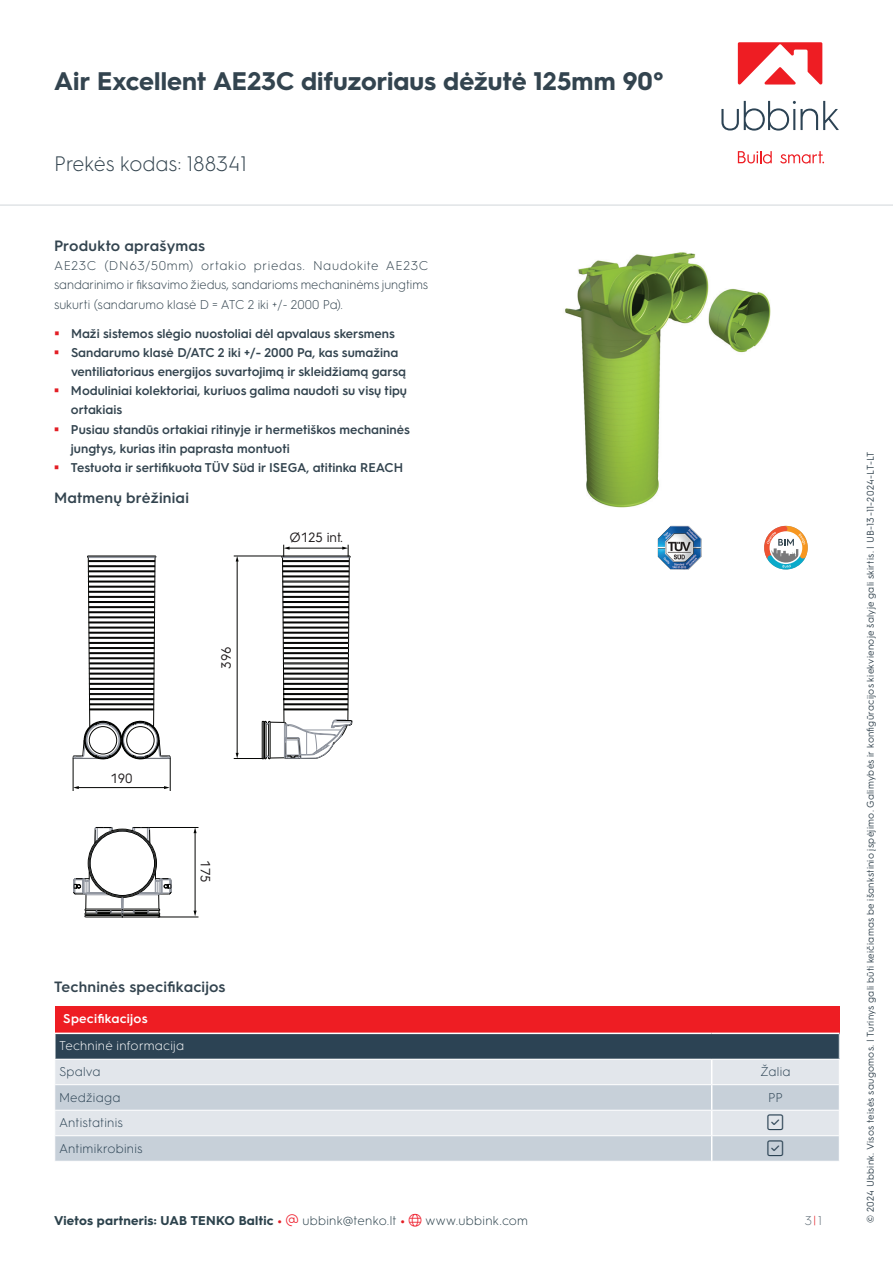
<style>
.page{position:relative;width:893px;height:1263px;background:#fff}
.page>*{position:absolute;margin:0;border:0;box-sizing:border-box;transform-origin:0 0}
.t1{font:700 25.5px "HGS3";letter-spacing:.005em;color:#33444f}
.t2{font:300 21px "HGS3";color:#33444f}
.t3{font:300 18px "Font Awesome 6 Pro";color:#2c4354}
.t4{font:600 15px "HGS3";letter-spacing:.01em;color:#33444f}
.t5{font:13.5px "HGS3";color:#211d1e}
.t6{font:600 12.75px/19.2px "HGS3";color:#33444f}
.t7{font:300 12.75px/19.2px "HGS3";color:#33444f;text-align:justify}
.t8{font:700 12.75px "HGS3";letter-spacing:.015em;color:#2c424c}
.t9{font:300 12.75px "HGS3";letter-spacing:.015em;color:#2c4354}
.t10{font:300 12.75px "HGS3";letter-spacing:.02em;color:#fff}
.t11{font:600 12.75px "HGS3";letter-spacing:.015em;color:#fff}
.t12{font:300 12.75px "HGS3";color:#66737c}
.t13{font:9.75px "HGS3";letter-spacing:.03em;color:#33444f}
.s1{color:#e31e25}
.s2{color:#ee1f2d}
.s3{font-weight:300}
</style>
<div class="page">
<div style="left:55px;top:1006px;width:784px;height:27px;background:#ee1d23"></div>
<div style="left:55px;top:1033px;width:784px;height:26px;background:#2c4354"></div>
<div style="left:55px;top:1060px;width:784px;height:24px;background:#e2e6eb"></div>
<svg style="left:55px;top:1085px;width:784px;height:76px;background:#d0d7df"></svg>
<hr style="left:54px;top:1032px;width:658px;height:2px;background:#fff">
<hr style="left:712px;top:1032px;width:127px;height:2px;background:#fff">
<hr style="left:54px;top:1034px;width:2px;height:25px;background:#fff">
<hr style="left:55px;top:1110px;width:657px;height:1px;background:#fff">
<hr style="left:712px;top:1110px;width:127px;height:1px;background:#fff">
<hr style="left:55px;top:1135px;width:657px;height:1px;background:#fff">
<hr style="left:712px;top:1135px;width:127px;height:1px;background:#fff">
<svg style="left:711px;top:1060px;width:1px;height:101px"></svg>
<svg style="left:839px;top:1034px;width:1px;height:25px"></svg>
<svg style="left:764px;top:525px;width:44px;height:45px"></svg>
<img style="left:658px;top:526px;width:43px;height:44px">
<img style="left:565px;top:252px;width:206px;height:256px">
<svg style="left:72px;top:545px;width:281px;height:373px"></svg>
<hr style="left:0;top:204px;width:893px;height:2px;background:#e1e4e6">
<svg style="left:721px;top:101px;width:118px;height:30px"></svg>
<svg style="left:738px;top:151px;width:34px;height:13px"></svg>
<svg style="left:780px;top:151px;width:44px;height:13px"></svg>
<svg style="left:738px;top:42px;width:84px;height:43px"></svg>
<svg style="left:768px;top:1115px;width:15px;height:15px"></svg>
<svg style="left:768px;top:1140px;width:15px;height:16px"></svg>
<h1 class="t1" style="left:54px;top:63px;width:611px">Air Excellent AE23C difuzoriaus dėžutė 125mm 90°</h1>
<h2 class="t2" style="left:54px;top:150px;width:194px">Prekės kodas: 188341</h2>
<p class="t4" style="left:54px;top:235px;width:153px">Produkto aprašymas</p>
<p class="t7" style="left:54px;top:255px;width:376px">AE23C (DN63/50mm) ortakio priedas. Naudokite AE23C sandarinimo ir fiksavimo žiedus, sandarioms mechaninėms jungtims sukurti (sandarumo klasė D = ATC 2 iki +/- 2000 Pa).</p>
<p class="t6" style="left:71px;top:323px;width:340px">Maži sistemos slėgio nuostoliai dėl apvalaus skersmens Sandarumo klasė D/ATC 2 iki +/- 2000 Pa, kas sumažina ventiliatoriaus energijos suvartojimą ir skleidžiamą garsą Moduliniai kolektoriai, kuriuos galima naudoti su visų tipų ortakiais<br>Pusiau standūs ortakiai ritinyje ir hermetiškos mechaninės jungtys, kurias itin paprasta montuoti<br>Testuota ir sertifikuota TÜV Süd ir ISEGA, atitinka REACH</p>
<p class="t4" style="left:54px;top:487px;width:136px">Matmenų brėžiniai</p>
<p class="t5" style="left:289px;top:527px;width:55px">Ø125 int.</p>
<p class="t5" style="left:110px;top:768px;width:24px">190</p>
<p class="t5" style="left:217px;top:668px;width:24px;rotate:-90deg">396</p>
<p class="t5" style="left:215px;top:860px;width:24px;rotate:90deg">175</p>
<p class="t4" style="left:54px;top:976px;width:173px">Techninės specifikacijos</p>
<p class="t11" style="left:63px;top:1010px;width:86px">Specifikacijos</p>
<p class="t10" style="left:59px;top:1037px;width:127px">Techninė informacija</p>
<p class="t9" style="left:59px;top:1063px;width:43px">Spalva</p>
<p class="t9" style="left:760px;top:1063px;width:32px">Žalia</p>
<p class="t9" style="left:59px;top:1088px;width:63px">Medžiaga</p>
<p class="t9" style="left:768px;top:1088px;width:16px">PP</p>
<p class="t9" style="left:59px;top:1114px;width:66px">Antistatinis</p>
<h3 class="t3" style="left:768px;top:1113px;width:17px">▲❑◆</h3>
<p class="t9" style="left:59px;top:1139px;width:85px">Antimikrobinis</p>
<h3 class="t3" style="left:768px;top:1139px;width:17px">▲❑◆</h3>
<p class="t8" style="left:54px;top:1211px;width:476px">Vietos partneris: UAB TENKO Baltic <span class="s1">•</span> <span class="s2">▼</span> <span class="s3">ubbink@tenko.lt</span> <span class="s1">•</span> <span class="s2">●□</span> <span class="s3">www.ubbink.com</span></p>
<p class="t12" style="left:805px;top:1211px;width:19px">3<span class="s1">|</span>1</p>
<p class="t13" style="left:864px;top:1222px;width:773px;rotate:-90deg">© 2024 Ubbink. Visos teisės saugomos. | Turinys gali būti keičiamas be išankstinio įspėjimo. Galimybės ir konfigūracijos kiekvienoje šalyje gali skirtis. | UB-13-11-2024-LT-LT</p>
</div>
